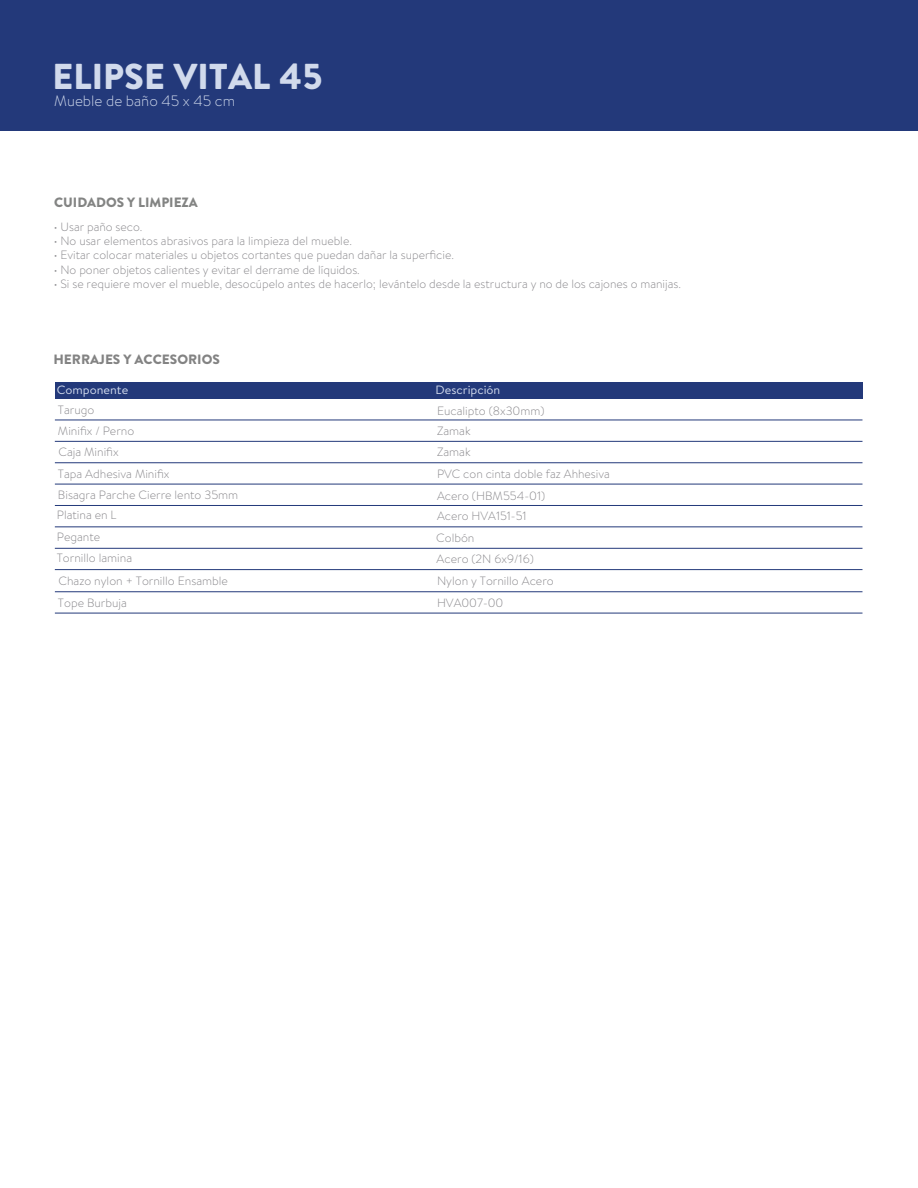
<style>
.page{position:relative;width:918px;height:1188px;background:#fff}
.page>*{position:absolute;margin:0;border:0;box-sizing:border-box;transform-origin:0 0}
.t1{font:900 36px "Brandon Text";color:#d1daec}
.t2{font:500 30px "Brandon Text";color:#fff}
.t3{font:300 15px "Brandon Text";color:#d1daec}
.t4{font:900 13.5px "Brandon Grotesque";color:#838383}
.t5{font:900 13.5px "Brandon Grotesque";color:#838483}
.t6{font:300 13.5px "Brandon Text";color:#fff}
.t7{font:300 12px/21px "Brandon Text";color:#87868a}
.t8{font:12px "Brandon Text";color:#d1daec;scale:1.05 1}
</style>
<div class="page">
<hr style="left:55px;top:420px;width:808px;height:1px;background:#23397a">
<div style="left:55px;top:382px;width:807px;height:17px;background:#23397a"></div>
<hr style="left:55px;top:441px;width:807px;height:1px;background:#23397a">
<hr style="left:55px;top:462px;width:807px;height:1px;background:#23397a">
<hr style="left:55px;top:484px;width:807px;height:1px;background:#23397a">
<hr style="left:55px;top:505px;width:807px;height:1px;background:#23397a">
<hr style="left:55px;top:526px;width:808px;height:1px;background:#23397a">
<hr style="left:55px;top:548px;width:808px;height:1px;background:#23397a">
<hr style="left:55px;top:569px;width:808px;height:1px;background:#23397a">
<hr style="left:55px;top:591px;width:807px;height:1px;background:#23397a">
<hr style="left:55px;top:613px;width:807px;height:1px;background:#23397a">
<div style="left:0;top:0;width:918px;height:131px;background:#23397a"></div>
<h1 class="t1" style="left:53px;top:51px;width:272px">ELIPSE VITAL 45</h1>
<p class="t3" style="left:54px;top:91px;width:182px">Mueble de baño 45 x 45 cm</p>
<h2 class="t2" style="left:64px;top:54px;width:112px">ARAMIS</h2>
<p class="t6" style="left:63px;top:87px;width:94px">Mueble 45 cms.</p>
<p class="t5" style="left:54px;top:193px;width:145px">CUIDADOS Y LIMPIEZA</p>
<p class="t7" style="left:54px;top:215px;width:90px">• Usar paño seco.</p>
<p class="t7" style="left:54px;top:230px;width:300px">• No usar elementos abrasivos para la limpieza del mueble.</p>
<p class="t7" style="left:54px;top:244px;width:402px">• Evitar colocar materiales u objetos cortantes que puedan dañar la superficie.</p>
<p class="t7" style="left:54px;top:259px;width:308px">• No poner objetos calientes y evitar el derrame de líquidos.</p>
<p class="t7" style="left:54px;top:273px;width:629px">• Si se requiere mover el mueble, desocúpelo antes de hacerlo; levántelo desde la estructura y no de los cajones o manijas.</p>
<p class="t4" style="left:53px;top:350px;width:168px">HERRAJES Y ACCESORIOS</p>
<p class="t8" style="left:57px;top:382px;width:70px">Componente</p>
<p class="t8" style="left:436px;top:382px;width:63px">Descripción</p>
<p class="t7" style="left:58px;top:399px;width:38px">Tarugo</p>
<p class="t7" style="left:437px;top:400px;width:109px">Eucalipto (8x30mm)</p>
<p class="t7" style="left:437px;top:441px;width:175px;line-height:21.9px">Zamak<br>PVC con cinta doble faz Ahhesiva<br>Acero (HBM554-01)</p>
<p class="t7" style="left:436px;top:504px;width:92px;line-height:22.8px">Acero HVA151-51<br>Colbón</p>
<p class="t7" style="left:437px;top:548px;width:99px">Acero (2N 6x9/16)</p>
<p class="t7" style="left:58px;top:420px;width:78px">Minifix / Perno</p>
<p class="t7" style="left:437px;top:420px;width:35px">Zamak</p>
<p class="t7" style="left:57px;top:441px;width:183px">Caja Minifix<br>Tapa Adhesiva Minifix<br>Bisagra Parche Cierre lento 35mm<br>Platina en L</p>
<p class="t7" style="left:57px;top:526px;width:77px">Pegante<br>Tornillo lamina</p>
<p class="t7" style="left:58px;top:570px;width:172px;line-height:21.8px">Chazo nylon + Tornillo Ensamble<br>Tope Burbuja</p>
<p class="t7" style="left:437px;top:570px;width:118px;line-height:21.8px">Nylon y Tornillo Acero<br>HVA007-00</p>
</div>
